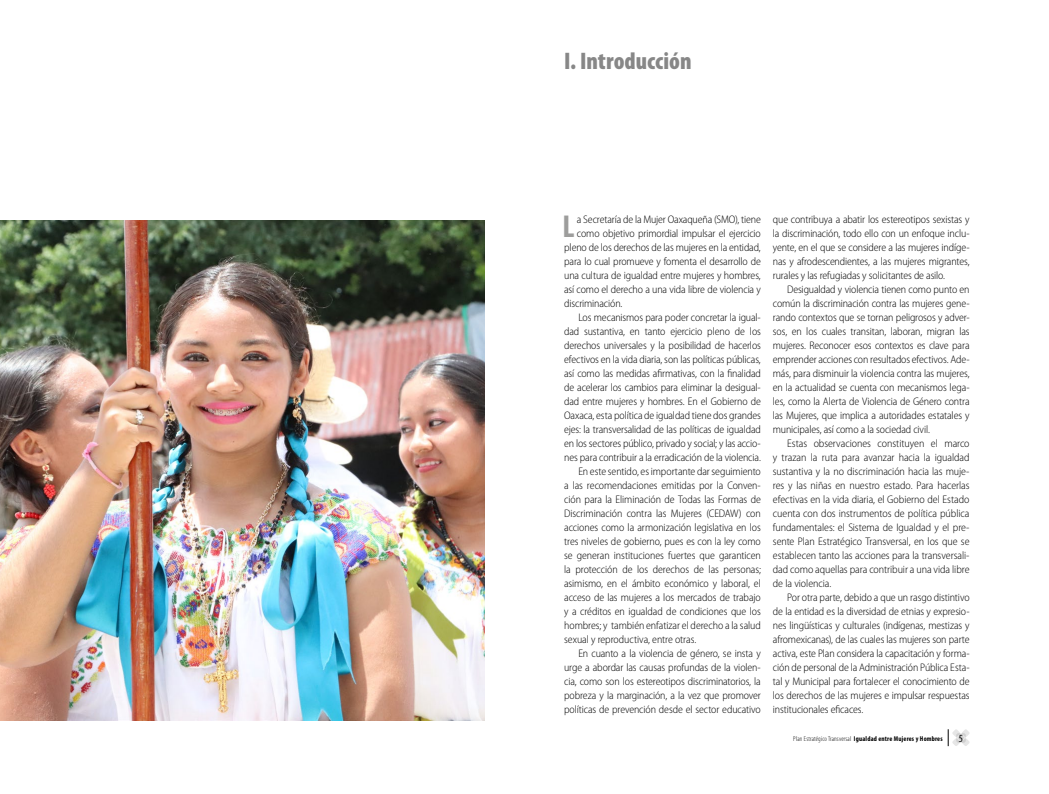
<style>
.page{position:relative;width:1049px;height:794px;background:#fff}
.page>*{position:absolute;margin:0;border:0;box-sizing:border-box;transform-origin:0 0}
.t1{font:700 condensed 31.8px "Myriad Pro";color:#9d9d9c}
.t2{font:900 condensed 24px "Myriad Pro";color:#878787}
.t3{font:300 semi-condensed 11px/14px "Myriad Pro";letter-spacing:-.01em;color:#000;text-align:justify}
.t4{font:condensed 11px "Myriad Pro";color:#000}
.t5{font:700 condensed 7px "Myriad Pro";letter-spacing:.025em;color:#000}
.s1{font-weight:300}
</style>
<div class="page">
<svg style="left:948px;top:729px;width:22px;height:17px"></svg>
<img style="left:0;top:220px;width:485px;height:500px">
<h2 class="t2" style="left:564px;top:48px;width:129px">I. Introducción</h2>
<h1 class="t1" style="left:562px;top:207px;width:14px">L</h1>
<p class="t3" style="left:577px;top:213px;width:185px">a Secretaría de la Mujer Oaxaqueña (SMO), tiene</p>
<p class="t3" style="left:577px;top:227px;width:185px">como objetivo primordial impulsar el ejercicio</p>
<p class="t3" style="left:564px;top:241px;width:198px">pleno de los derechos de las mujeres en la entidad,</p>
<p class="t3" style="left:564px;top:255px;width:198px">para lo cual promueve y fomenta el desarrollo de</p>
<p class="t3" style="left:564px;top:269px;width:198px">una cultura de igualdad entre mujeres y hombres,</p>
<p class="t3" style="left:564px;top:283px;width:198px">así como el derecho a una vida libre de violencia y</p>
<p class="t3" style="left:564px;top:297px;width:60px">discriminación.</p>
<p class="t3" style="left:578px;top:311px;width:184px">Los mecanismos para poder concretar la igual-</p>
<p class="t3" style="left:564px;top:325px;width:198px">dad sustantiva, en tanto ejercicio pleno de los</p>
<p class="t3" style="left:564px;top:339px;width:198px">derechos universales y la posibilidad de hacerlos</p>
<p class="t3" style="left:564px;top:353px;width:198px">efectivos en la vida diaria, son las políticas públicas,</p>
<p class="t3" style="left:564px;top:367px;width:198px">así como las medidas afirmativas, con la finalidad</p>
<p class="t3" style="left:564px;top:381px;width:198px">de acelerar los cambios para eliminar la desigual-</p>
<p class="t3" style="left:564px;top:395px;width:198px">dad entre mujeres y hombres. En el Gobierno de</p>
<p class="t3" style="left:564px;top:409px;width:198px">Oaxaca, esta política de igualdad tiene dos grandes</p>
<p class="t3" style="left:564px;top:423px;width:198px">ejes: la transversalidad de las políticas de igualdad</p>
<p class="t3" style="left:564px;top:437px;width:198px">en los sectores público, privado y social; y las accio-</p>
<p class="t3" style="left:564px;top:451px;width:198px">nes para contribuir a la erradicación de la violencia.</p>
<p class="t3" style="left:578px;top:465px;width:184px">En este sentido, es importante dar seguimiento</p>
<p class="t3" style="left:564px;top:479px;width:198px">a las recomendaciones emitidas por la Conven-</p>
<p class="t3" style="left:564px;top:493px;width:198px">ción para la Eliminación de Todas las Formas de</p>
<p class="t3" style="left:564px;top:507px;width:198px">Discriminación contra las Mujeres (CEDAW) con</p>
<p class="t3" style="left:564px;top:521px;width:198px">acciones como la armonización legislativa en los</p>
<p class="t3" style="left:564px;top:535px;width:198px">tres niveles de gobierno, pues es con la ley como</p>
<p class="t3" style="left:564px;top:549px;width:198px">se generan instituciones fuertes que garanticen</p>
<p class="t3" style="left:564px;top:563px;width:198px">la protección de los derechos de las personas;</p>
<p class="t3" style="left:564px;top:577px;width:198px">asimismo, en el ámbito económico y laboral, el</p>
<p class="t3" style="left:564px;top:591px;width:198px">acceso de las mujeres a los mercados de trabajo</p>
<p class="t3" style="left:564px;top:605px;width:198px">y a créditos en igualdad de condiciones que los</p>
<p class="t3" style="left:564px;top:619px;width:198px">hombres; y también enfatizar el derecho a la salud</p>
<p class="t3" style="left:564px;top:633px;width:134px">sexual y reproductiva, entre otras.</p>
<p class="t3" style="left:578px;top:647px;width:184px">En cuanto a la violencia de género, se insta y</p>
<p class="t3" style="left:564px;top:661px;width:198px">urge a abordar las causas profundas de la violen-</p>
<p class="t3" style="left:564px;top:675px;width:198px">cia, como son los estereotipos discriminatorios, la</p>
<p class="t3" style="left:564px;top:689px;width:198px">pobreza y la marginación, a la vez que promover</p>
<p class="t3" style="left:564px;top:703px;width:198px">políticas de prevención desde el sector educativo</p>
<p class="t3" style="left:773px;top:213px;width:198px">que contribuya a abatir los estereotipos sexistas y la discriminación, todo ello con un enfoque inclu&shy;yente, en el que se considere a las mujeres indíge&shy;nas y afrodescendientes, a las mujeres migrantes, rurales y las refugiadas y solicitantes de asilo.</p>
<p class="t3" style="left:773px;top:283px;width:198px;text-indent:14px">Desigualdad y violencia tienen como punto en común la discriminación contra las mujeres gene&shy;rando contextos que se tornan peligrosos y adver&shy;sos, en los cuales transitan, laboran, migran las mujeres. Reconocer esos contextos es clave para emprender acciones con resultados efectivos. Ade&shy;más, para disminuir la violencia contra las mujeres, en la actualidad se cuenta con mecanismos lega&shy;les, como la Alerta de Violencia de Género contra las Mujeres, que implica a autoridades estatales y municipales, así como a la sociedad civil.</p>
<p class="t3" style="left:773px;top:437px;width:198px;text-indent:14px">Estas observaciones constituyen el marco y trazan la ruta para avanzar hacia la igualdad sustantiva y la no discriminación hacia las muje&shy;res y las niñas en nuestro estado. Para hacerlas efectivas en la vida diaria, el Gobierno del Estado cuenta con dos instrumentos de política pública fundamentales: el Sistema de Igualdad y el pre&shy;sente Plan Estratégico Transversal, en los que se establecen tanto las acciones para la transversali&shy;dad como aquellas para contribuir a una vida libre de la violencia.</p>
<p class="t3" style="left:773px;top:591px;width:198px;text-indent:14px">Por otra parte, debido a que un rasgo distintivo de la entidad es la diversidad de etnias y expresio&shy;nes lingüísticas y culturales (indígenas, mestizas y afromexicanas), de las cuales las mujeres son parte activa, este Plan considera la capacitación y forma&shy;ción de personal de la Administración Pública Esta&shy;tal y Municipal para fortalecer el conocimiento de los derechos de las mujeres e impulsar respuestas institucionales eficaces.</p>
<p class="t5" style="left:793px;top:734px;width:151px"><span class="s1">Plan Estratégico Transversal</span> Igualdad entre Mujeres y Hombres</p>
<p class="t4" style="left:959px;top:731px;width:6px">5</p>
</div>
